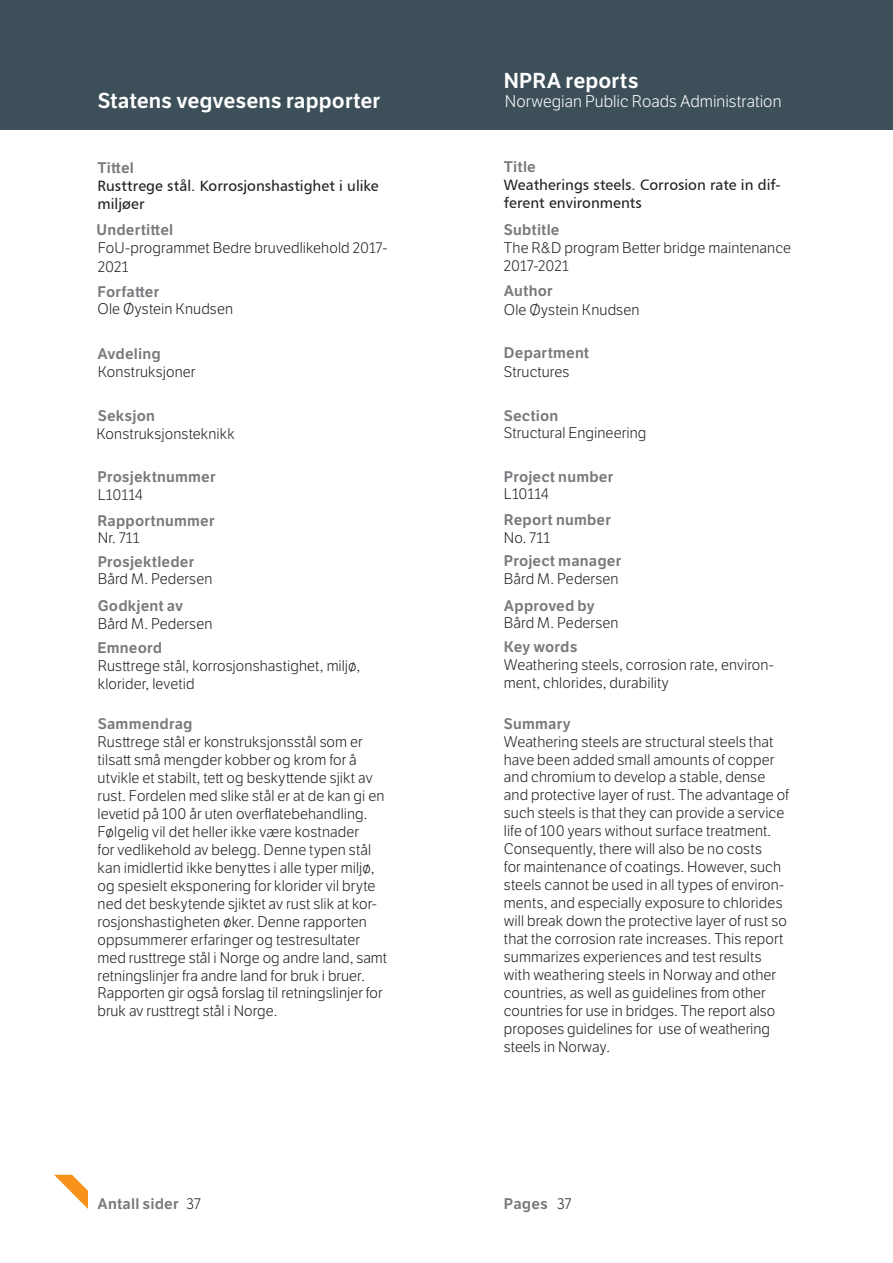
<style>
.page{position:relative;width:893px;height:1263px;background:#fff}
.page>*{position:absolute;margin:0;border:0;box-sizing:border-box;transform-origin:0 0}
.t1{font:600 21px "LFT Etica";color:#fff}
.t2{font:300 16.5px "LFT Etica";color:#fff}
.t3{font:300 15px/18px "LFT Etica";letter-spacing:.01em;color:#231f20}
.t4{font:600 15px "LFT Etica";letter-spacing:.01em;color:#787a7d}
.t5{font:15px/18px "LFT Etica Lt";color:#231f20}
.t6{font:15px/18.3px "Humanist 777 BT Roman B";color:#231f20}
.s1{font-family:"LFT Etica Lt";font-weight:400}
.s2{font-weight:300;color:#231f20}
</style>
<div class="page">
<div style="left:0;top:0;width:893px;height:130px;background:#3d4f59"></div>
<svg style="left:54px;top:1175px;width:34px;height:34px"></svg>
<h1 class="t1" style="left:98px;top:88px;width:284px">Statens vegvesens rapporter</h1>
<p class="t4" style="left:98px;top:158px;width:38px">Tittel</p>
<p class="t6" style="left:98px;top:176px;width:282px">Rusttrege stål. Korrosjonshastighet i ulike miljøer</p>
<p class="t4" style="left:96px;top:221px;width:78px">Undertittel</p>
<p class="t3" style="left:98px;top:239px;width:291px">FoU-programmet Bedre bruvedlikehold 2017-<br>2021</p>
<p class="t4" style="left:98px;top:282px;width:63px">Forfatter</p>
<p class="t3" style="left:98px;top:301px;width:137px">Ole Øystein Knudsen</p>
<p class="t4" style="left:98px;top:344px;width:65px">Avdeling</p>
<p class="t3" style="left:98px;top:364px;width:99px">Konstruksjoner</p>
<p class="t4" style="left:98px;top:407px;width:59px">Seksjon</p>
<p class="t3" style="left:96px;top:425px;width:140px">Konstruksjonsteknikk</p>
<p class="t4" style="left:98px;top:468px;width:120px">Prosjektnummer</p>
<p class="t3" style="left:98px;top:486px;width:47px">L10114</p>
<p class="t4" style="left:98px;top:511px;width:119px">Rapportnummer</p>
<p class="t3" style="left:98px;top:529px;width:43px">Nr. 711</p>
<p class="t4" style="left:98px;top:552px;width:98px">Prosjektleder</p>
<p class="t3" style="left:98px;top:570px;width:116px">Bård M. Pedersen</p>
<p class="t4" style="left:98px;top:597px;width:87px">Godkjent av</p>
<p class="t3" style="left:98px;top:615px;width:116px">Bård M. Pedersen</p>
<p class="t4" style="left:98px;top:638px;width:66px">Emneord</p>
<p class="t3" style="left:98px;top:657px;width:264px">Rusttrege stål, korrosjonshastighet, miljø, klorider, levetid</p>
<p class="t4" style="left:98px;top:715px;width:96px">Sammendrag</p>
<p class="t3" style="left:98px;top:733px;width:291px">Rusttrege stål er konstruksjonsstål som er tilsatt små mengder kobber og krom for å utvikle et stabilt, tett og beskyttende sjikt av rust. Fordelen med slike stål er at de kan gi en levetid på 100 år uten overflatebehandling.<br>Følgelig vil det heller ikke være kostnader<br>for vedlikehold av belegg. Denne typen stål kan imidlertid ikke benyttes i alle typer miljø, og spesielt eksponering for klorider vil bryte ned det beskytende sjiktet av rust slik at kor&shy;rosjonshastigheten øker. Denne rapporten oppsummerer erfaringer og testresultater med rusttrege stål i Norge og andre land, samt retningslinjer fra andre land for bruk i bruer.</p>
<p class="t5" style="left:98px;top:984px;width:287px">Rapporten gir også forslag til retningslinjer for bruk av rusttregt stål i Norge.</p>
<h1 class="t1" style="left:504px;top:68px;width:136px">NPRA reports</h1>
<p class="t2" style="left:505px;top:92px;width:278px">Norwegian Public Roads Administration</p>
<p class="t4" style="left:504px;top:158px;width:33px">Title</p>
<p class="t6" style="left:504px;top:176px;width:278px">Weatherings steels. Corrosion rate in dif&shy;ferent environments</p>
<p class="t4" style="left:504px;top:220px;width:57px">Subtitle</p>
<p class="t3" style="left:504px;top:239px;width:289px">The R&amp;D program Better bridge maintenance<br>2017-2021</p>
<p class="t4" style="left:504px;top:282px;width:50px">Author</p>
<p class="t3" style="left:504px;top:301px;width:137px">Ole Øystein Knudsen</p>
<p class="t4" style="left:504px;top:344px;width:87px">Department</p>
<p class="t3" style="left:504px;top:363px;width:67px">Structures</p>
<p class="t4" style="left:504px;top:406px;width:56px">Section</p>
<p class="t3" style="left:504px;top:424px;width:144px">Structural Engineering</p>
<p class="t4" style="left:504px;top:467px;width:111px">Project number</p>
<p class="t3" style="left:504px;top:486px;width:47px">L10114</p>
<p class="t4" style="left:504px;top:511px;width:109px">Report number</p>
<p class="t3" style="left:504px;top:529px;width:48px">No. 711</p>
<p class="t4" style="left:504px;top:552px;width:119px">Project manager</p>
<p class="t3" style="left:504px;top:570px;width:116px">Bård M. Pedersen</p>
<p class="t4" style="left:504px;top:596px;width:92px">Approved by</p>
<p class="t3" style="left:504px;top:614px;width:116px">Bård M. Pedersen</p>
<p class="t4" style="left:504px;top:638px;width:75px">Key words</p>
<p class="t3" style="left:504px;top:656px;width:272px">Weathering steels, corrosion rate, environ&shy;ment, chlorides, durability</p>
<p class="t4" style="left:504px;top:714px;width:68px">Summary</p>
<p class="t3" style="left:504px;top:733px;width:287px">Weathering steels are structural steels that have been added small amounts of copper and chromium to develop a stable, dense and protective layer of rust. The advantage of such steels is that they can provide a service life of 100 years without surface treatment.<br>Consequently, there will also be no costs<br>for maintenance of coatings. However, such steels cannot be used in all types of environ&shy;ments, and especially exposure to chlorides will break down the protective layer of rust so that the corrosion rate increases. This report summarizes experiences and test results with weathering steels in Norway and other countries, as well as guidelines from other countries for use in bridges. <span class="s1">The report also</span></p>
<p class="t5" style="left:504px;top:1020px;width:268px">proposes guidelines for use of weathering steels in Norway.</p>
<p class="t4" style="left:98px;top:1194px;width:105px">Antall sider <span class="s2">37</span></p>
<p class="t4" style="left:504px;top:1194px;width:69px">Pages <span class="s2">37</span></p>
</div>
